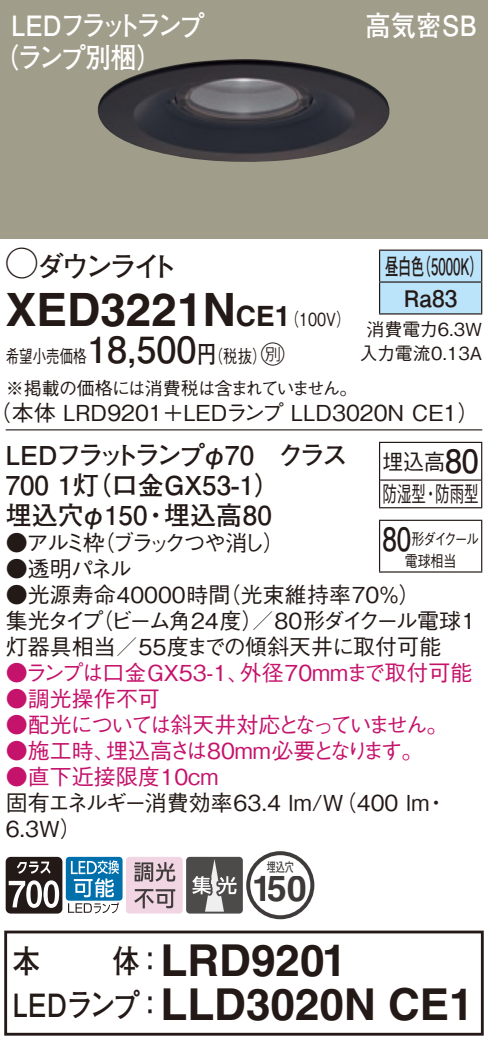
<style>
.page{position:relative;width:488px;height:1047px;background:#fff}
.page>*{position:absolute;margin:0;border:0;box-sizing:border-box;transform-origin:0 0}
.t1{font:700 46px "Helvetica LT Std";color:#231916}
.t2{font:700 44px/44px "Helvetica LT Std";color:#231916}
.t3{font:700 36px "Helvetica LT Std";color:#3e3a39}
.t4{font:700 32px "Futo Go B101 Pro";color:#231916;scale:.85 1}
.t5{font:700 28px/32px "Futo Go B101 Pro";letter-spacing:-.12em;color:#fff;scale:.9 1}
.t6{font:700 28px "Futo Go B101 Pro";letter-spacing:-.15em;color:#231916}
.t7{font:700 28px "Futo Go B101 Pro";letter-spacing:-.06em;color:#fff;scale:.9 1}
.t8{font:700 26px/30px "Futo Go B101 Pro";color:#231916}
.t9{font:700 22.8px/32px "Futo Go B101 Pro";color:#231916;text-align:center;scale:.58 1}
.t10{font:500 22px/26px "Gothic BBB Pro";color:#231916}
.t11{font:500 22px "Gothic BBB Pro";color:#c5126b}
.t12{font:500 22px "Gothic BBB Pro";letter-spacing:-.11em;color:#c5126b}
.t13{font:500 22px "Gothic BBB Pro";letter-spacing:-.16em;color:#231916}
.t14{font:500 22px/32.8px "Gothic BBB Pro";color:#231916;scale:.95 1}
.t15{font:500 18px/31.6px "Gothic BBB Pro";letter-spacing:-.035em;color:#231916;scale:.75 1}
.t16{font:500 18px/24px "Gothic BBB Pro";color:#231916;text-align:center}
.t17{font:500 16px/22px "Gothic BBB Pro";letter-spacing:-.11em;color:#231916;text-align:center;scale:.81 1}
.t18{font:13.2px "Futo Go B101 Pro Bold 90 pv RKSJ H";color:#3f3b3a;scale:.7 1}
.s1{font-family:"Ford Classification 1";font-weight:400;font-size:32px}
.s2{font-size:28px}
.s3{font-family:"Gothic BBB Pro";font-weight:500;font-size:18px}
.s4{font-family:"Futo Go B101 Pro";font-weight:700;font-size:36px}
.s5{font-family:"Futo Go B101 Pro";font-weight:700;font-size:24px}
.s6{font-family:"Ford Classification 1";font-weight:400;font-size:24px}
.s7{font-family:"Futo Go B101 Pro";font-weight:700;font-size:32px}
.s8{color:#251b18}
.s9{font-family:"Futo Go B101 Pro";font-size:32px}
</style>
<div class="page">
<div style="left:0;top:0;width:488px;height:238px;background:#a19d8b"></div>
<img style="left:97px;top:59px;width:293px;height:103px">
<div style="left:380px;top:251px;width:101px;height:62px;background:#bbe3f9"></div>
<hr style="left:379px;top:249px;width:103px;height:2px;background:#231916">
<hr style="left:379px;top:251px;width:1px;height:30px;background:#231916">
<hr style="left:481px;top:251px;width:1px;height:30px;background:#231916">
<hr style="left:379px;top:281px;width:103px;height:2px;background:#231916">
<hr style="left:379px;top:283px;width:1px;height:30px;background:#231916">
<hr style="left:481px;top:283px;width:1px;height:30px;background:#231916">
<hr style="left:379px;top:313px;width:103px;height:1px;background:#231916">
<hr style="left:6px;top:429px;width:476px;height:1px;background:#231916">
<hr style="left:379px;top:443px;width:1px;height:37px;background:#231916">
<svg style="left:379px;top:480px;width:1px;height:27px"></svg>
<hr style="left:379px;top:442px;width:103px;height:1px;background:#231916">
<hr style="left:380px;top:479px;width:101px;height:2px;background:#231916">
<hr style="left:481px;top:443px;width:1px;height:37px;background:#231916">
<svg style="left:481px;top:480px;width:1px;height:27px"></svg>
<hr style="left:379px;top:507px;width:103px;height:1px;background:#231916">
<hr style="left:379px;top:521px;width:1px;height:50px;background:#231916">
<hr style="left:379px;top:519px;width:103px;height:2px;background:#231916">
<hr style="left:481px;top:521px;width:1px;height:50px;background:#231916">
<hr style="left:379px;top:571px;width:103px;height:1px;background:#231916">
<svg style="left:6px;top:856px;width:56px;height:57px"></svg>
<div style="left:66px;top:856px;width:56px;height:44px;background:#0070ac;border-radius:3px"></div>
<svg style="left:68px;top:860px;width:51px;height:53px"></svg>
<svg style="left:126px;top:851px;width:188px;height:68px"></svg>
<div style="left:4px;top:930px;width:479px;height:105px;border:3px solid #231916"></div>
<p class="t5" style="left:-7px;top:6px;width:236px;text-indent:18px">LEDフラットランプ（ランプ別梱）</p>
<p class="t7" style="left:365px;top:3px;width:125px">高気密SB</p>
<p class="t6" style="left:6px;top:244px;width:174px"><span class="s1">A</span>ダウンライト</p>
<h1 class="t1" style="left:6px;top:281px;width:346px">XED3221N<span class="s2">CE1</span><span class="s3">（100V）</span></h1>
<p class="t15" style="left:6px;top:338px;width:470px">希望小売価格<span class="s4">18,500</span><span class="s5">円</span>（税抜）<span class="s6">C<br></span>※掲載の価格には消費税は含まれていません。</p>
<p class="t10" style="left:-10px;top:397px;width:491px">（本体 LRD9201＋LEDランプ LLD3020N CE1）</p>
<p class="t9" style="left:385px;top:247px;width:170px">昼白色（5000K）<br>Ra83</p>
<p class="t16" style="left:359px;top:315px;width:124px">消費電力6.3W入力電流0.13A</p>
<p class="t8" style="left:6px;top:436px;width:343px">LEDフラットランプφ70　クラス<br>700 1灯（口金GX53-1）<br>埋込穴φ150・埋込高80</p>
<p class="t13" style="left:6px;top:525px;width:280px">●アルミ枠（ブラックつや消し）</p>
<p class="t10" style="left:6px;top:553px;width:128px">●透明パネル</p>
<p class="t10" style="left:6px;top:579px;width:471px">●光源寿命40000時間（光束維持率70％）<br>集光タイプ（ビーム角24度）／80形ダイクール電球1灯器具相当／55度までの傾斜天井に取付可能</p>
<p class="t11" style="left:6px;top:655px;width:468px">●ランプは口金GX53-1、外径70mmまで取付可能</p>
<p class="t11" style="left:6px;top:681px;width:156px">●調光操作不可</p>
<p class="t12" style="left:6px;top:707px;width:444px">●配光については斜天井対応となっていません。</p>
<p class="t11" style="left:6px;top:733px;width:419px">●施工時、埋込高さは80mm必要となります。</p>
<p class="t11" style="left:6px;top:759px;width:214px">●直下近接限度10cm</p>
<p class="t10" style="left:6px;top:787px;width:443px">固有エネルギー消費効率63.4 lm/W（400 lm・<br>6.3W）</p>
<p class="t14" style="left:382px;top:442px;width:103px">埋込高<span class="s7">80</span>防湿型・防雨型</p>
<p class="t17" style="left:382px;top:526px;width:121px"><span class="s7">80</span>形ダイクール電球相当</p>
<p class="t18" style="left:266px;top:856px;width:41px">埋込穴</p>
<h3 class="t3" style="left:252px;top:866px;width:57px"><span class="s8">1</span>50</h3>
<h2 class="t2" style="left:13px;top:937px;width:462px;text-indent:100px"><span class="s9">体：</span>LRD9201<br><span class="s9">LEDランプ：</span>LLD3020N CE1</h2>
<h3 class="t4" style="left:13px;top:935px;width:34px">本</h3>
</div>
